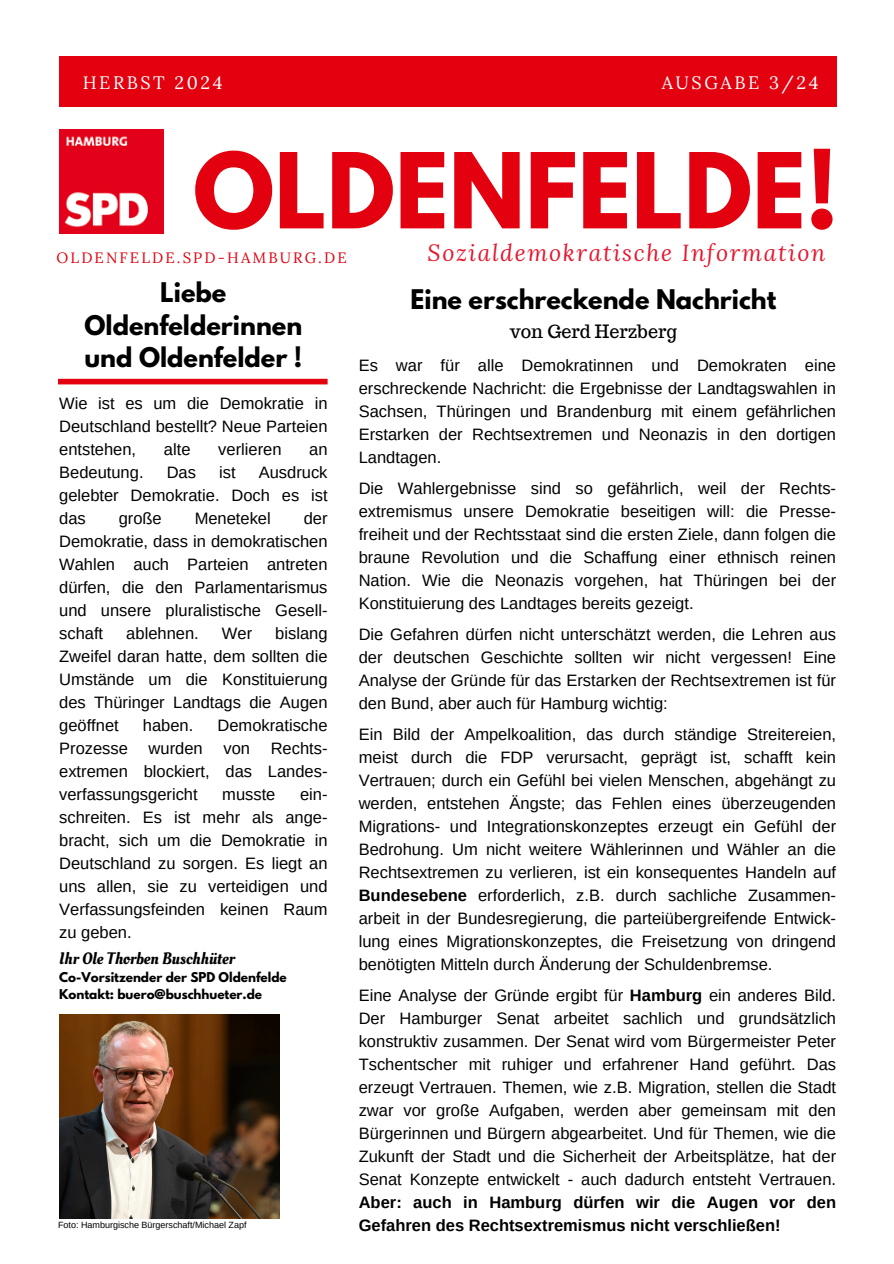
<style>
.page{position:relative;width:894px;height:1264px;background:#fff}
.page>*{position:absolute;margin:0;border:0;box-sizing:border-box;transform-origin:0 0}
.t1{font:700 92.55px "League Spartan";color:#e3000f}
.t2{font:700 24px/32.7px "League Spartan";color:#000;text-align:center}
.t3{font:italic 23.1px "Lora";letter-spacing:.07em;color:#e5182f}
.t4{font:18px "Lora";letter-spacing:.14em;color:#fff}
.t5{font:18px "Trocchi";color:#000}
.t6{font:16.5px/23px "Arimo";color:#000;text-align:justify}
.t7{font:16.5px "Oleo Script";color:#000}
.t8{font:15px "Lora";letter-spacing:.14em;color:#e3000f}
.t9{font:700 12px "League Spartan";color:#000}
.t10{font:9px "Arimo";color:#000}
.s1{font-weight:700}
</style>
<div class="page">
<img style="left:59px;top:1014px;width:221px;height:204px">
<div style="left:59px;top:56px;width:776px;height:51px;background:#e3000f"></div>
<img style="left:59px;top:129px;width:105px;height:105px">
<div style="left:58px;top:379px;width:269px;height:5px;background:#e3000f"></div>
<h4 class="t4" style="left:83px;top:70px;width:141px">HERBST 2024</h4>
<h1 class="t4" style="left:661px;top:70px;width:158px">AUSGABE 3/24</h1>
<h5 class="t1" style="left:193px;top:145px;width:646px">OLDENFELDE!</h5>
<p class="t8" style="left:57px;top:248px;width:291px">OLDENFELDE.SPD-HAMBURG.DE</p>
<p class="t3" style="left:427px;top:237px;width:399px">Sozialdemokratische Information</p>
<h2 class="t2" style="left:84px;top:279px;width:219px">Liebe<br>Oldenfelderinnen und Oldenfelder !</h2>
<h5 class="t2" style="left:410px;top:286px;width:367px">Eine erschreckende Nachricht</h5>
<h5 class="t5" style="left:509px;top:319px;width:169px">von Gerd Herzberg</h5>
<h5 class="t6" style="left:358px;top:353px;width:479px">Es war für alle Demokratinnen und Demokraten eine erschreckende Nachricht: die Ergebnisse der Landtagswahlen in Sachsen, Thüringen und Brandenburg mit einem gefährlichen Erstarken der Rechtsextremen und Neonazis in den dortigen Landtagen.</h5>
<h5 class="t6" style="left:358px;top:476px;width:479px">Die Wahlergebnisse sind so gefährlich, weil der Rechts&shy;extremismus unsere Demokratie beseitigen will: die Presse&shy;freiheit und der Rechtsstaat sind die ersten Ziele, dann folgen die braune Revolution und die Schaffung einer ethnisch reinen Nation. Wie die Neonazis vorgehen, hat Thüringen bei der Konstituierung des Landtages bereits gezeigt.</h5>
<h5 class="t6" style="left:358px;top:622px;width:479px">Die Gefahren dürfen nicht unterschätzt werden, die Lehren aus der deutschen Geschichte sollten wir nicht vergessen! Eine Analyse der Gründe für das Erstarken der Rechtsextremen ist für den Bund, aber auch für Hamburg wichtig:</h5>
<h5 class="t6" style="left:358px;top:722px;width:479px">Ein Bild der Ampelkoalition, das durch ständige Streitereien, meist durch die FDP verursacht, geprägt ist, schafft kein Vertrauen; durch ein Gefühl bei vielen Menschen, abgehängt zu werden, entstehen Ängste; das Fehlen eines überzeugenden Migrations- und Integrationskonzeptes erzeugt ein Gefühl der Bedrohung. Um nicht weitere Wählerinnen und Wähler an die Rechtsextremen zu verlieren, ist ein konsequentes Handeln auf <span class="s1">Bundesebene</span> erforderlich, z.B. durch sachliche Zusammen&shy;arbeit in der Bundesregierung, die parteiübergreifende Entwick&shy;lung eines Migrationskonzeptes, die Freisetzung von dringend benötigten Mitteln durch Änderung der Schuldenbremse.</h5>
<p class="t6" style="left:358px;top:983px;width:479px">Eine Analyse der Gründe ergibt für <span class="s1">Hamburg</span> ein anderes Bild.<br>Der Hamburger Senat arbeitet sachlich und grundsätzlich konstruktiv zusammen. Der Senat wird vom Bürgermeister Peter Tschentscher mit ruhiger und erfahrener Hand geführt. Das erzeugt Vertrauen. Themen, wie z.B. Migration, stellen die Stadt zwar vor große Aufgaben, werden aber gemeinsam mit den Bürgerinnen und Bürgern abgearbeitet. Und für Themen, wie die Zukunft der Stadt und die Sicherheit der Arbeitsplätze, hat der Senat Konzepte entwickelt - auch dadurch entsteht Vertrauen.<br><span class="s1">Aber: auch in Hamburg dürfen wir die Augen vor den Gefahren des Rechtsextremismus nicht verschließen!</span></p>
<p class="t6" style="left:59px;top:391px;width:270px">Wie ist es um die Demokratie in Deutschland bestellt? Neue Parteien entstehen,</p>
<p class="t6" style="left:164px;top:437px;width:28px">alte</p>
<p class="t6" style="left:218px;top:437px;width:65px">verlieren</p>
<p class="t6" style="left:309px;top:437px;width:20px">an</p>
<p class="t6" style="left:59px;top:460px;width:270px;text-indent:199px">Ausdruck gelebter Demokratie. Doch es ist das</p>
<p class="t6" style="left:59px;top:460px;width:86px">Bedeutung.</p>
<p class="t6" style="left:167px;top:460px;width:31px">Das</p>
<p class="t6" style="left:219px;top:460px;width:18px">ist</p>
<p class="t6" style="left:59px;top:506px;width:270px;text-indent:244px">der Demokratie, dass in demokratischen Wahlen auch Parteien antreten dürfen, die den Parlamentarismus und unsere pluralistische Gesell&shy;schaft</p>
<p class="t6" style="left:119px;top:506px;width:45px">große</p>
<p class="t6" style="left:195px;top:506px;width:78px">Menetekel</p>
<p class="t6" style="left:59px;top:621px;width:270px;text-indent:216px">bislang Zweifel daran hatte, dem sollten die Umstände um die Konstituierung des Thüringer Landtags die Augen geöffnet</p>
<p class="t6" style="left:126px;top:621px;width:74px">ablehnen.</p>
<p class="t6" style="left:222px;top:621px;width:32px">Wer</p>
<p class="t6" style="left:143px;top:713px;width:52px">haben.</p>
<p class="t6" style="left:217px;top:713px;width:112px">Demokratische</p>
<p class="t6" style="left:59px;top:736px;width:270px;text-indent:211px">Rechts&shy;extremen blockiert, das Landes&shy;verfassungsgericht</p>
<p class="t6" style="left:59px;top:736px;width:70px">Prozesse</p>
<p class="t6" style="left:149px;top:736px;width:56px">wurden</p>
<p class="t6" style="left:223px;top:736px;width:28px">von</p>
<p class="t6" style="left:59px;top:782px;width:270px;text-indent:241px">ein&shy;schreiten. Es ist mehr als ange&shy;bracht, sich um die Demokratie in Deutschland zu sorgen. Es liegt an uns allen, sie zu verteidigen und Verfassungsfeinden keinen Raum zu geben.</p>
<h3 class="t7" style="left:59px;top:947px;width:177px">Ihr Ole Thorben Buschhüter</h3>
<h3 class="t9" style="left:59px;top:971px;width:229px">Co-Vorsitzender der SPD Oldenfelde</h3>
<h6 class="t9" style="left:59px;top:988px;width:204px">Kontakt: buero@buschhueter.de</h6>
<p class="t6" style="left:222px;top:782px;width:55px">musste</p>
<p class="t10" style="left:58px;top:1219px;width:190px">Foto: Hamburgische Bürgerschaft/Michael Zapf</p>
</div>
